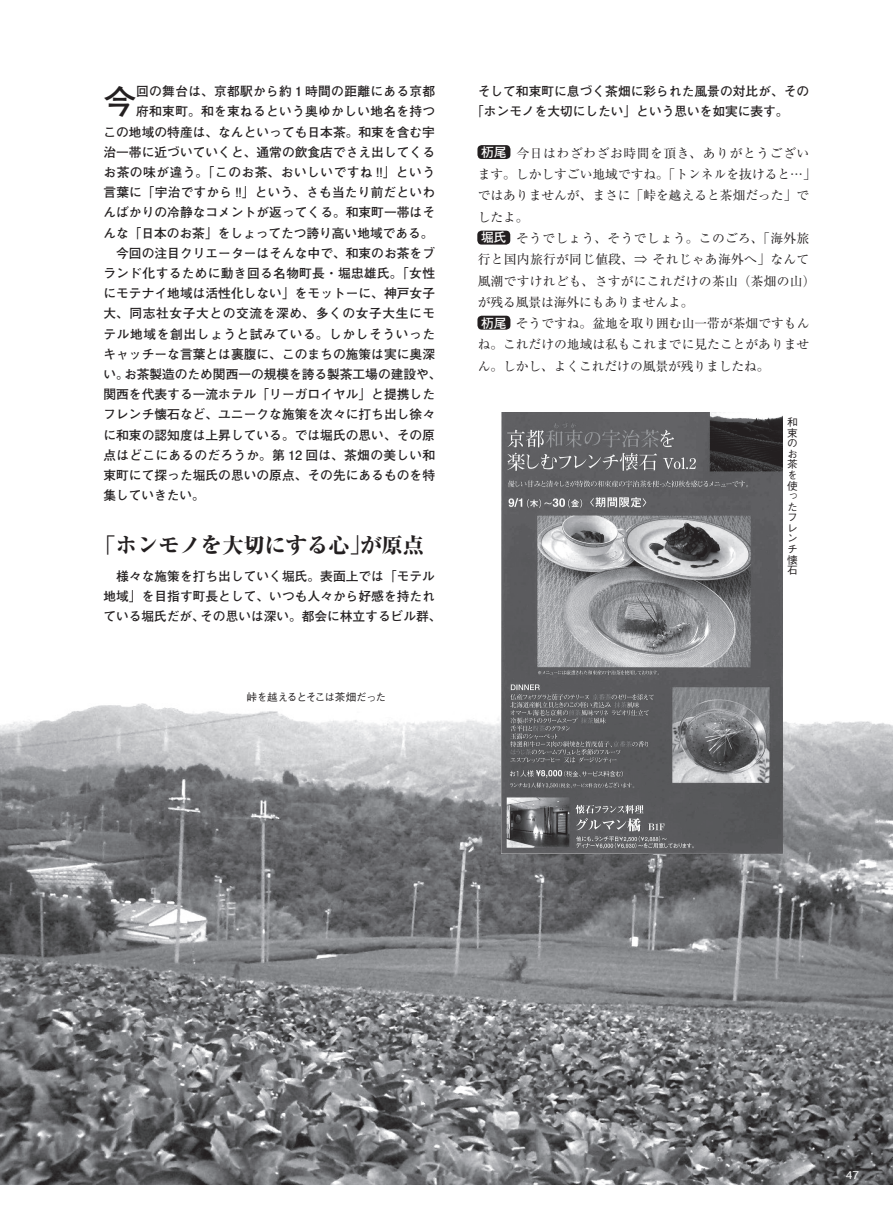
<style>
.page{position:relative;width:893px;height:1212px;background:#fff}
.page>*{position:absolute;margin:0;border:0;box-sizing:border-box;transform-origin:0 0}
.t1{font:700 33px "Futo Go B101 Pro";color:#231f20}
.t2{font:800 21.3px "Ryumin Pro";color:#231f20}
.t3{font:700 12.75px/20.2px "Futo Go B101 Pro";color:#231f20}
.t4{font:12.75px/21.3px "Ryumin Pr 5";color:#231f20}
.t5{font:700 12.75px "Futo Go B101 Pro";letter-spacing:.02em;color:#231f20}
.t6{font:700 12.75px "Futo Go B101 Pro";letter-spacing:.045em;color:#231f20}
.t7{font:700 12.75px "Futo Go B101 Pro";letter-spacing:.04em;color:#231f20}
.t8{font:700 12.75px "Futo Go B101 Pro";letter-spacing:.025em;color:#231f20}
.t9{font:700 12.75px "Futo Go B101 Pro";color:#fff}
.t10{font:500 10.65px/10.6px "Gothic BBB Pro";letter-spacing:-.075em;color:#231f20;text-align:justify}
.t11{font:500 10.65px "Gothic BBB Pr 5";color:#fff}
</style>
<div class="page">
<img style="left:0;top:579px;width:893px;height:605px">
<div style="left:477px;top:145px;width:33px;height:14px;background:#231f20;border-radius:4px"></div>
<img style="left:502px;top:412px;width:280px;height:441px">
<div style="left:477px;top:231px;width:33px;height:14px;background:#231f20;border-radius:4px"></div>
<div style="left:477px;top:316px;width:33px;height:14px;background:#231f20;border-radius:4px"></div>
<h1 class="t1" style="left:103px;top:75px;width:34px">今</h1>
<p class="t5" style="left:136px;top:81px;width:300px">回の舞台は、京都駅から約１時間の距離にある京都</p>
<p class="t5" style="left:136px;top:101px;width:300px">府和束町。和を束ねるという奥ゆかしい地名を持つ</p>
<p class="t3" style="left:103px;top:120px;width:333px">この地域の特産は、なんといっても日本茶。和束を含む宇</p>
<p class="t3" style="left:103px;top:140px;width:333px">治一帯に近づいていくと、通常の飲食店でさえ出してくる</p>
<p class="t7" style="left:103px;top:162px;width:333px">お茶の味が違う。「このお茶、おいしいですね !!」という</p>
<p class="t3" style="left:103px;top:181px;width:333px">言葉に「宇治ですから !!」という、さも当たり前だといわ</p>
<p class="t3" style="left:103px;top:201px;width:333px">んばかりの冷静なコメントが返ってくる。和束町一帯はそ</p>
<p class="t3" style="left:103px;top:221px;width:332px">んな「日本のお茶」をしょってたつ誇り高い地域である。</p>
<p class="t3" style="left:103px;top:241px;width:333px">　今回の注目クリエーターはそんな中で、和束のお茶をブ</p>
<p class="t8" style="left:103px;top:263px;width:333px">ランド化するために動き回る名物町長・堀忠雄氏。「女性</p>
<p class="t3" style="left:103px;top:282px;width:333px">にモテナイ地域は活性化しない」をモットーに、神戸女子</p>
<p class="t6" style="left:103px;top:303px;width:333px">大、同志社女子大との交流を深め、多くの女子大生にモ</p>
<p class="t6" style="left:103px;top:324px;width:333px">テル地域を創出しょうと試みている。しかしそういった</p>
<p class="t3" style="left:103px;top:342px;width:333px">キャッチーな言葉とは裏腹に、このまちの施策は実に奥深</p>
<p class="t3" style="left:103px;top:362px;width:340px">い。お茶製造のため関西一の規模を誇る製茶工場の建設や、</p>
<p class="t3" style="left:103px;top:383px;width:333px">関西を代表する一流ホテル「リーガロイヤル」と提携した</p>
<p class="t3" style="left:103px;top:403px;width:333px">フレンチ懐石など、ユニークな施策を次々に打ち出し徐々</p>
<p class="t3" style="left:103px;top:423px;width:333px">に和束の認知度は上昇している。では堀氏の思い、その原</p>
<p class="t5" style="left:103px;top:445px;width:333px">点はどこにあるのだろうか。第 12 回は、茶畑の美しい和</p>
<p class="t3" style="left:103px;top:463px;width:333px">束町にて探った堀氏の思いの原点、その先にあるものを特</p>
<p class="t3" style="left:103px;top:484px;width:103px">集していきたい。</p>
<h2 class="t2" style="left:95px;top:528px;width:331px">「ホンモノを大切にする心」が原点</h2>
<p class="t3" style="left:103px;top:564px;width:340px">　様々な施策を打ち出していく堀氏。表面上では「モテル地域」を目指す町長として、いつも人々から好感を持たれている堀氏だが、その思いは深い。都会に林立するビル群、</p>
<p class="t10" style="left:247px;top:690px;width:141px">峠を越えるとそこは茶畑だった</p>
<p class="t3" style="left:471px;top:80px;width:339px;text-indent:6px">そして和束町に息づく茶畑に彩られた風景の対比が、その「ホンモノを大切にしたい」という思いを如実に表す。</p>
<p class="t4" style="left:478px;top:142px;width:340px">　　　今日はわざわざお時間を頂き、ありがとうございます。しかしすごい地域ですね。「トンネルを抜けると…」ではありませんが、まさに「峠を越えると茶畑だった」でしたよ。<br>　　　そうでしょう、そうでしょう。このごろ、「海外旅行と国内旅行が同じ値段、⇒ それじゃあ海外へ」なんて風潮ですけれども、さすがにこれだけの茶山（茶畑の山）が残る風景は海外にもありませんよ。<br>　　　そうですね。盆地を取り囲む山一帯が茶畑ですもんね。これだけの地域は私もこれまでに見たことがありません。しかし、よくこれだけの風景が残りましたね。</p>
<p class="t9" style="left:481px;top:142px;width:27px">杤尾</p>
<p class="t9" style="left:481px;top:227px;width:27px">堀氏</p>
<p class="t9" style="left:481px;top:312px;width:27px">杤尾</p>
<p class="t10" style="left:787px;top:415px;width:12px">和束のお茶を使ったフレンチ懐石</p>
<p class="t11" style="left:846px;top:1166px;width:15px">47</p>
</div>
